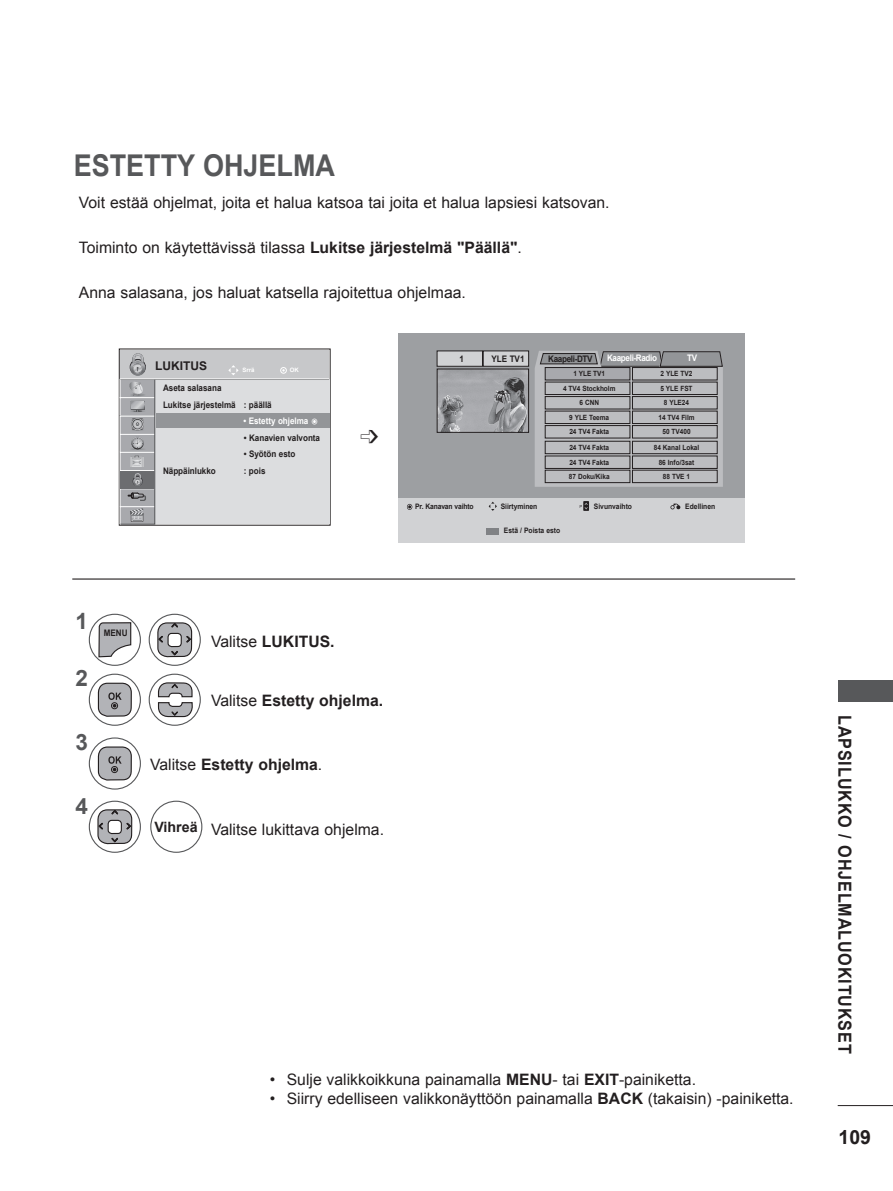
<style>
.page{position:relative;width:893px;height:1191px;background:#fff}
.page>*{position:absolute;margin:0;border:0;box-sizing:border-box;transform-origin:0 0}
.contents_body_head_2{font:700 30px "Arial";color:#57585a;scale:.9 1}
.body_main{font:700 22.5px "Arial";color:#57585a}
.body_main-2{font:22.05px "LG Display Eng";color:#231f20}
.t1{font:700 19.5px "Arial";color:#231f20}
.index_stripe{font:700 18px "Arial";letter-spacing:.05em;color:#231f20;scale:.9 1}
.body_main-3{font:15.75px "Arial";color:#231f20}
.body_main_10_5pt{font:15.75px "Arial";color:#231f20}
.body_main-4{font:700 15.75px "Arial";color:#231f20}
.body_main-5{font:700 14.25px "Arial";color:#231f20}
.body_main-6{font:700 12px "Arial";color:#231f20}
.OSD_source_menu_6pt{font:700 9px "Arial";letter-spacing:-.005em;color:#231f20;scale:.9 1}
.OSD_source_menu_6pt-2{font:700 9px "Arial";letter-spacing:-.005em;color:#fff;scale:.9 1}
.OSD_selete_white_6pt{font:700 9px "Arial";letter-spacing:-.04em;color:#fff;scale:.9 1}
.OSD_source_menu_6pt-3{font:700 9px "Arial";letter-spacing:-.04em;color:#231f20;scale:.9 1}
.OSD_selete_white_6pt-2{font:700 7.5px "Arial";color:#231f20;scale:.9 1}
.OSD_selete_white_6pt-3{font:700 7.5px "Arial";letter-spacing:-.02em;color:#231f20;scale:.9 1}
.OSD_source_menu_6pt-4{font:700 7.2px "Arial";letter-spacing:-.005em;color:#231f20;scale:.9 1}
.body_main-7{font:700 6px "Arial";color:#fff}
.s1{font-weight:700}
.s2{font-family:"LG Display Eng";font-weight:400}
.s3{font-weight:400}
</style>
<div class="page">
<hr style="left:838px;top:1105px;width:55px;height:1px;background:#231f20">
<div style="left:838px;top:680px;width:55px;height:22px;background:#57585a"></div>
<div style="left:398px;top:333px;width:346px;height:206px;background:#9d9fa2"></div>
<div style="left:120px;top:350px;width:209px;height:29px;background:#c7c8ca"></div>
<div style="left:155px;top:379px;width:174px;height:145px;background:#dcdddf"></div>
<svg style="left:228px;top:365px;width:11px;height:10px"></svg>
<div style="left:280px;top:367px;width:7px;height:6px;border:1px solid #fff;border-radius:50%"></div>
<hr style="left:120px;top:379px;width:209px;height:1px;background:#fff">
<svg style="left:120px;top:353px;width:35px;height:172px;background:#a5a6a9"></svg>
<div style="left:156px;top:413px;width:174px;height:15px;background:#939598"></div>
<div style="left:149px;top:673px;width:52px;height:53px;border:1px solid #57585a;border-radius:50%"></div>
<svg style="left:157px;top:682px;width:36px;height:35px"></svg>
<svg style="left:156px;top:622px;width:37px;height:36px"></svg>
<div style="left:149px;top:613px;width:52px;height:53px;border:1px solid #57585a;border-radius:50%"></div>
<svg style="left:97px;top:808px;width:36px;height:36px"></svg>
<div style="left:89px;top:800px;width:52px;height:53px;border:1px solid #57585a;border-radius:50%"></div>
<div style="left:89px;top:673px;width:52px;height:53px;border:1px solid #57585a;border-radius:50%"></div>
<svg style="left:97px;top:682px;width:35px;height:35px"></svg>
<div style="left:89px;top:737px;width:52px;height:52px;border:1px solid #57585a;border-radius:50%"></div>
<svg style="left:97px;top:746px;width:35px;height:35px"></svg>
<div style="left:89px;top:613px;width:52px;height:53px;border:1px solid #57585a;border-radius:50%"></div>
<svg style="left:98px;top:622px;width:34px;height:36px"></svg>
<hr style="left:72px;top:578px;width:723px;height:1px;background:#231f20">
<div style="left:398px;top:498px;width:346px;height:44px;background:#d1d2d4"></div>
<svg style="left:535px;top:351px;width:188px;height:136px"></svg>
<div style="left:483px;top:351px;width:46px;height:15px;background:#d1d2d4"></div>
<div style="left:437px;top:351px;width:45px;height:15px;background:#d1d2d4"></div>
<div style="left:632px;top:367px;width:85px;height:13px;background:#bcbdc0"></div>
<div style="left:632px;top:367px;width:85px;height:13px;border:1px solid #231f20"></div>
<div style="left:545px;top:425px;width:85px;height:13px;background:#bcbdc0"></div>
<div style="left:545px;top:425px;width:85px;height:13px;border:1px solid #231f20"></div>
<div style="left:545px;top:441px;width:85px;height:13px;background:#bcbdc0"></div>
<div style="left:545px;top:441px;width:85px;height:13px;border:1px solid #231f20"></div>
<div style="left:545px;top:456px;width:85px;height:12px;background:#bcbdc0"></div>
<div style="left:545px;top:470px;width:85px;height:12px;background:#bcbdc0"></div>
<div style="left:545px;top:470px;width:85px;height:13px;border:1px solid #231f20"></div>
<div style="left:632px;top:425px;width:85px;height:13px;background:#bcbdc0"></div>
<div style="left:632px;top:425px;width:85px;height:13px;border:1px solid #231f20"></div>
<div style="left:632px;top:441px;width:85px;height:13px;background:#bcbdc0"></div>
<div style="left:632px;top:441px;width:85px;height:13px;border:1px solid #231f20"></div>
<div style="left:632px;top:456px;width:85px;height:12px;background:#bcbdc0"></div>
<div style="left:632px;top:470px;width:85px;height:12px;background:#bcbdc0"></div>
<div style="left:632px;top:470px;width:85px;height:13px;border:1px solid #231f20"></div>
<div style="left:545px;top:396px;width:85px;height:13px;background:#bcbdc0"></div>
<div style="left:545px;top:396px;width:85px;height:13px;border:1px solid #231f20"></div>
<div style="left:632px;top:396px;width:85px;height:13px;background:#bcbdc0"></div>
<div style="left:632px;top:396px;width:85px;height:13px;border:1px solid #231f20"></div>
<div style="left:545px;top:382px;width:85px;height:12px;background:#bcbdc0"></div>
<div style="left:545px;top:382px;width:85px;height:13px;border:1px solid #231f20"></div>
<div style="left:632px;top:382px;width:85px;height:12px;background:#bcbdc0"></div>
<div style="left:632px;top:382px;width:85px;height:13px;border:1px solid #231f20"></div>
<div style="left:545px;top:411px;width:85px;height:12px;background:#bcbdc0"></div>
<div style="left:545px;top:411px;width:85px;height:13px;border:1px solid #231f20"></div>
<div style="left:632px;top:411px;width:85px;height:12px;background:#bcbdc0"></div>
<div style="left:632px;top:411px;width:85px;height:13px;border:1px solid #231f20"></div>
<img style="left:439px;top:371px;width:88px;height:59px">
<div style="left:437px;top:369px;width:92px;height:63px;border:1px solid #231f20"></div>
<svg style="left:407px;top:504px;width:5px;height:6px"></svg>
<svg style="left:489px;top:502px;width:8px;height:9px"></svg>
<svg style="left:580px;top:501px;width:9px;height:10px"></svg>
<svg style="left:670px;top:503px;width:10px;height:6px"></svg>
<div style="left:486px;top:527px;width:13px;height:7px;background:#808285"></div>
<div style="left:150px;top:800px;width:52px;height:53px;border:1px solid #57585a;border-radius:50%"></div>
<p class="contents_body_head_2" style="left:74px;top:146px;width:292px">ESTETTY OHJELMA</p>
<p class="body_main-3" style="left:79px;top:192px;width:532px">Voit estää ohjelmat, joita et halua katsoa tai joita et halua lapsiesi katsovan.</p>
<p class="body_main-3" style="left:79px;top:237px;width:445px">Toiminto on käytettävissä tilassa <span class="s1">Lukitse järjestelmä "Päällä"</span>.</p>
<p class="body_main-3" style="left:79px;top:282px;width:388px">Anna salasana, jos haluat katsella rajoitettua ohjelmaa.</p>
<p class="body_main-6" style="left:155px;top:358px;width:53px">LUKITUS</p>
<p class="body_main-7" style="left:242px;top:366px;width:14px">Srrä</p>
<p class="body_main-7" style="left:290px;top:366px;width:10px">OK</p>
<p class="OSD_source_menu_6pt" style="left:163px;top:382px;width:67px">Aseta salasana</p>
<p class="OSD_source_menu_6pt" style="left:163px;top:398px;width:122px">Lukitse järjestelmä : päällä</p>
<p class="OSD_source_menu_6pt" style="left:244px;top:431px;width:86px">• Kanavien valvonta</p>
<p class="OSD_source_menu_6pt" style="left:244px;top:448px;width:59px">• Syötön esto</p>
<p class="OSD_source_menu_6pt" style="left:163px;top:464px;width:60px">Näppäinlukko</p>
<p class="OSD_source_menu_6pt" style="left:244px;top:464px;width:26px">: pois</p>
<p class="OSD_source_menu_6pt-2" style="left:243px;top:414px;width:85px">• Estetty ohjelma <span class="s2">ꔋ</span></p>
<p class="body_main-2" style="left:360px;top:420px;width:20px">➩</p>
<p class="body_main" style="left:76px;top:606px;width:14px">1</p>
<p class="body_main" style="left:76px;top:663px;width:14px">2</p>
<p class="OSD_source_menu_6pt" style="left:104px;top:627px;width:28px">MENU</p>
<p class="body_main" style="left:76px;top:727px;width:14px">3</p>
<p class="body_main" style="left:76px;top:791px;width:14px">4</p>
<p class="body_main-4" style="left:211px;top:631px;width:125px"><span class="s3">Valitse</span> LUKITUS.</p>
<p class="body_main-4" style="left:211px;top:690px;width:174px"><span class="s3">Valitse</span> Estetty ohjelma.</p>
<p class="body_main-4" style="left:150px;top:754px;width:174px"><span class="s3">Valitse</span> Estetty ohjelma<span class="s3">.</span></p>
<p class="body_main-5" style="left:154px;top:817px;width:45px">Vihreä</p>
<p class="body_main-3" style="left:211px;top:819px;width:175px">Valitse lukittava ohjelma.</p>
<p class="OSD_source_menu_6pt" style="left:460px;top:353px;width:7px">1</p>
<p class="OSD_source_menu_6pt" style="left:492px;top:353px;width:38px">YLE TV1</p>
<p class="OSD_source_menu_6pt-3" style="left:548px;top:353px;width:51px">Kaapeli-DTV</p>
<p class="OSD_selete_white_6pt" style="left:687px;top:352px;width:13px">TV</p>
<p class="OSD_selete_white_6pt" style="left:607px;top:352px;width:57px">Kaapeli-Radio</p>
<p class="OSD_source_menu_6pt-4" style="left:573px;top:369px;width:37px">1 YLE TV1</p>
<p class="OSD_source_menu_6pt-4" style="left:661px;top:369px;width:37px">2 YLE TV2</p>
<p class="OSD_source_menu_6pt-4" style="left:563px;top:383px;width:60px">4 TV4 Stockholm</p>
<p class="OSD_source_menu_6pt-4" style="left:660px;top:383px;width:37px">5 YLE FST</p>
<p class="OSD_source_menu_6pt-4" style="left:569px;top:412px;width:46px">9 YLE Teema</p>
<p class="OSD_source_menu_6pt-4" style="left:658px;top:412px;width:42px">14 TV4 Film</p>
<p class="OSD_source_menu_6pt-4" style="left:579px;top:398px;width:23px">6 CNN</p>
<p class="OSD_source_menu_6pt-4" style="left:664px;top:398px;width:29px">8 YLE24</p>
<p class="OSD_source_menu_6pt-4" style="left:569px;top:427px;width:46px">24 TV4 Fakta</p>
<p class="OSD_source_menu_6pt-4" style="left:569px;top:443px;width:46px">24 TV4 Fakta</p>
<p class="OSD_source_menu_6pt-4" style="left:569px;top:457px;width:46px">24 TV4 Fakta</p>
<p class="OSD_source_menu_6pt-4" style="left:569px;top:472px;width:47px">87 Doku/Kika</p>
<p class="OSD_source_menu_6pt-4" style="left:662px;top:427px;width:33px">50 TV400</p>
<p class="OSD_source_menu_6pt-4" style="left:654px;top:443px;width:52px">84 Kanal Lokal</p>
<p class="OSD_source_menu_6pt-4" style="left:659px;top:457px;width:41px">86 Info/3sat</p>
<p class="OSD_source_menu_6pt-4" style="left:663px;top:472px;width:32px">88 TVE 1</p>
<p class="OSD_selete_white_6pt-3" style="left:415px;top:501px;width:66px">Pr. Kanavan vaihto</p>
<p class="OSD_selete_white_6pt-2" style="left:501px;top:501px;width:42px">Siirtyminen</p>
<p class="OSD_selete_white_6pt-2" style="left:504px;top:526px;width:64px">Estä / Poista esto</p>
<p class="OSD_selete_white_6pt-2" style="left:594px;top:501px;width:44px">Sivunvaihto</p>
<p class="OSD_selete_white_6pt-2" style="left:685px;top:501px;width:35px">Edellinen</p>
<p class="body_main_10_5pt" style="left:270px;top:1069px;width:428px">• Sulje valikkoikkuna painamalla <span class="s1">MENU</span>- tai <span class="s1">EXIT</span>-painiketta.</p>
<p class="body_main_10_5pt" style="left:270px;top:1088px;width:525px">• Siirry edelliseen valikkonäyttöön painamalla <span class="s1">BACK</span> (takaisin) -painiketta.</p>
<p class="index_stripe" style="left:857px;top:715px;width:378px;rotate:90deg">LAPSILUKKO / OHJELMALUOKITUKSET</p>
<p class="t1" style="left:838px;top:1124px;width:34px">109</p>
</div>
